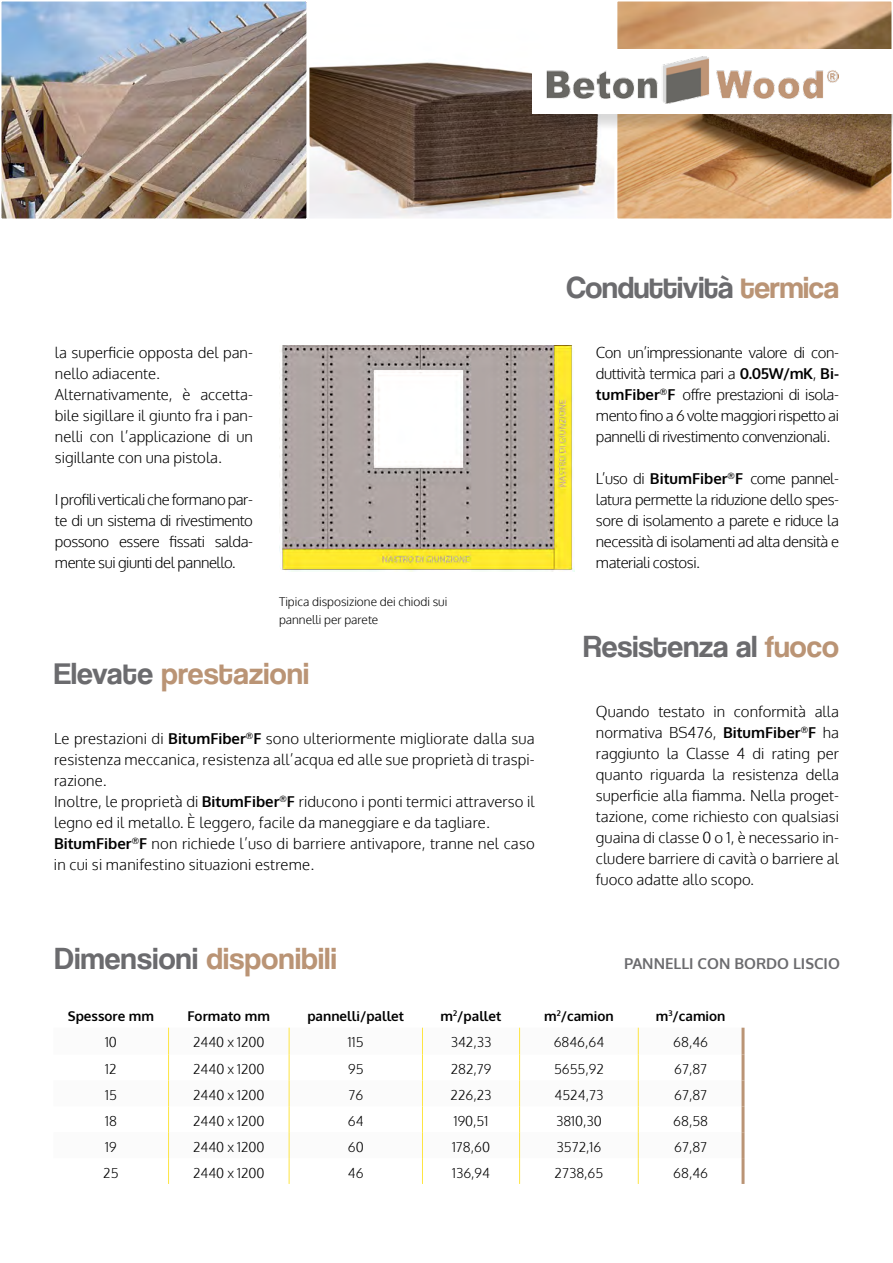
<style>
.page{position:relative;width:893px;height:1263px;background:#fff}
.page>*{position:absolute;margin:0;border:0;box-sizing:border-box;transform-origin:0 0}
.t1{font:31.5px "Coolvetica Rg";letter-spacing:.01em;color:#ba9475}
.t2{font:31.5px "Coolvetica Rg";letter-spacing:-.01em;color:#6b6b6e}
.t3{font:300 15px/21px "Oxygen";color:#000;text-align:justify}
.t4{font:700 15px "Oxygen";color:#6b6b6e}
.t5{font:300 13.5px "Oxygen";color:#000}
.t6{font:700 13.5px "Oxygen";color:#000}
.t7{font:300 12px/18px "Oxygen";color:#000}
.s1{color:#6b6b6e}
.s2{font-weight:700}
.s3{color:#ba9475}
</style>
<div class="page">
<img style="left:1px;top:1px;width:306px;height:218px">
<svg style="left:617px;top:1px;width:275px;height:218px"></svg>
<svg style="left:309px;top:62px;width:305px;height:156px"></svg>
<div style="left:535px;top:51px;width:358px;height:81px;background:#000;opacity:.15"></div>
<div style="left:533px;top:49px;width:360px;height:64px;background:#fff"></div>
<img style="left:546px;top:57px;width:293px;height:46px">
<img style="left:279px;top:345px;width:295px;height:227px">
<svg style="left:169px;top:1028px;width:469px;height:130px"></svg>
<hr style="left:741px;top:1028px;width:3px;height:26px;background:#ba9475">
<hr style="left:741px;top:1054px;width:3px;height:26px;background:#ba9475">
<hr style="left:741px;top:1080px;width:3px;height:26px;background:#ba9475">
<hr style="left:741px;top:1106px;width:3px;height:26px;background:#ba9475">
<hr style="left:741px;top:1132px;width:3px;height:26px;background:#ba9475">
<hr style="left:741px;top:1158px;width:3px;height:26px;background:#ba9475">
<svg style="left:168px;top:1028px;width:1px;height:156px"></svg>
<svg style="left:519px;top:1028px;width:1px;height:156px"></svg>
<svg style="left:638px;top:1028px;width:1px;height:156px"></svg>
<svg style="left:289px;top:1028px;width:1px;height:156px"></svg>
<svg style="left:422px;top:1028px;width:1px;height:156px"></svg>
<p class="t3" style="left:55px;top:342px;width:200px;text-align:left">la superficie opposta del pan&shy;nello adiacente.<br>Alternativamente, è accetta&shy;bile sigillare il giunto fra i pan&shy;nelli con l’applicazione di un sigillante con una pistola.</p>
<p class="t3" style="left:55px;top:489px;width:200px">I profili verticali che formano par&shy;te di un sistema di rivestimento possono essere fissati salda&shy;mente sui giunti del pannello.</p>
<p class="t7" style="left:279px;top:593px;width:170px">Tipica disposizione dei chiodi sui pannelli per parete</p>
<h1 class="t1" style="left:54px;top:655px;width:257px"><span class="s1">Elevate</span> prestazioni</h1>
<p class="t3" style="left:54px;top:728px;width:482px;text-align:left">Le prestazioni di <span class="s2">BitumFiber</span><sup>®</sup><span class="s2">F</span> sono ulteriormente migliorate dalla sua resistenza meccanica, resistenza all’acqua ed alle sue proprietà di traspi&shy;razione.<br>Inoltre, le proprietà di <span class="s2">BitumFiber</span><sup>®</sup><span class="s2">F</span> riducono i ponti termici attraverso il legno ed il metallo. È leggero, facile da maneggiare e da tagliare.<br><span class="s2">BitumFiber</span><sup>®</sup><span class="s2">F</span> non richiede l’uso di barriere antivapore, tranne nel caso in cui si manifestino situazioni estreme.</p>
<h1 class="t2" style="left:566px;top:269px;width:274px">Conduttività <span class="s3">termica</span></h1>
<p class="t3" style="left:596px;top:342px;width:245px">Con un’impressionante valore di con&shy;duttività termica pari a <span class="s2">0.05W/mK</span>, <span class="s2">Bi&shy;tumFiber</span><sup>®</sup><span class="s2">F</span> offre prestazioni di isola&shy;mento fino a 6 volte maggiori rispetto ai pannelli di rivestimento convenzionali.</p>
<p class="t3" style="left:596px;top:468px;width:245px">L’uso di <span class="s2">BitumFiber</span><sup>®</sup><span class="s2">F</span> come pannel&shy;latura permette la riduzione dello spes&shy;sore di isolamento a parete e riduce la necessità di isolamenti ad alta densità e materiali costosi.</p>
<h1 class="t2" style="left:584px;top:628px;width:257px">Resistenza al <span class="s3">fuoco</span></h1>
<p class="t3" style="left:596px;top:701px;width:245px">Quando testato in conformità alla normativa BS476, <span class="s2">BitumFiber</span><sup>®</sup><span class="s2">F</span> ha raggiunto la Classe 4 di rating per quanto riguarda la resistenza della superficie alla fiamma. Nella proget&shy;tazione, come richiesto con qualsiasi guaina di classe 0 o 1, è necessario in&shy;cludere barriere di cavità o barriere al fuoco adatte allo scopo.</p>
<h1 class="t1" style="left:55px;top:939px;width:283px"><span class="s1">Dimensioni</span> disponibili</h1>
<p class="t4" style="left:624px;top:954px;width:217px">pannelli con bordo liscio</p>
<p class="t6" style="left:68px;top:1007px;width:88px">Spessore mm</p>
<p class="t6" style="left:187px;top:1007px;width:84px">Formato mm</p>
<p class="t6" style="left:307px;top:1007px;width:98px">pannelli/pallet</p>
<p class="t6" style="left:441px;top:1007px;width:62px">m<sup>2</sup>/pallet</p>
<p class="t6" style="left:544px;top:1007px;width:71px">m<sup>2</sup>/camion</p>
<p class="t6" style="left:656px;top:1007px;width:71px">m<sup>3</sup>/camion</p>
<p class="t5" style="left:105px;top:1033px;width:13px">10</p>
<p class="t5" style="left:193px;top:1033px;width:73px">2440 x 1200</p>
<p class="t5" style="left:348px;top:1033px;width:17px">115</p>
<p class="t5" style="left:451px;top:1033px;width:42px">342,33</p>
<p class="t5" style="left:554px;top:1033px;width:52px">6846,64</p>
<p class="t5" style="left:673px;top:1033px;width:36px">68,46</p>
<p class="t5" style="left:105px;top:1061px;width:13px">12</p>
<p class="t5" style="left:193px;top:1061px;width:73px">2440 x 1200</p>
<p class="t5" style="left:348px;top:1061px;width:17px">95</p>
<p class="t5" style="left:451px;top:1061px;width:42px">282,79</p>
<p class="t5" style="left:554px;top:1061px;width:51px">5655,92</p>
<p class="t5" style="left:674px;top:1061px;width:35px">67,87</p>
<p class="t5" style="left:105px;top:1087px;width:13px">15</p>
<p class="t5" style="left:193px;top:1087px;width:73px">2440 x 1200</p>
<p class="t5" style="left:348px;top:1087px;width:16px">76</p>
<p class="t5" style="left:450px;top:1087px;width:43px">226,23</p>
<p class="t5" style="left:555px;top:1087px;width:50px">4524,73</p>
<p class="t5" style="left:674px;top:1087px;width:35px">67,87</p>
<p class="t5" style="left:105px;top:1113px;width:13px">18</p>
<p class="t5" style="left:193px;top:1113px;width:73px">2440 x 1200</p>
<p class="t5" style="left:348px;top:1113px;width:17px">64</p>
<p class="t5" style="left:454px;top:1113px;width:36px">190,51</p>
<p class="t5" style="left:556px;top:1113px;width:47px">3810,30</p>
<p class="t5" style="left:673px;top:1113px;width:36px">68,58</p>
<p class="t5" style="left:105px;top:1139px;width:13px">19</p>
<p class="t5" style="left:193px;top:1139px;width:73px">2440 x 1200</p>
<p class="t5" style="left:348px;top:1139px;width:17px">60</p>
<p class="t5" style="left:452px;top:1139px;width:40px">178,60</p>
<p class="t5" style="left:556px;top:1139px;width:46px">3572,16</p>
<p class="t5" style="left:674px;top:1139px;width:35px">67,87</p>
<p class="t5" style="left:103px;top:1164px;width:17px">25</p>
<p class="t5" style="left:193px;top:1164px;width:73px">2440 x 1200</p>
<p class="t5" style="left:348px;top:1164px;width:17px">46</p>
<p class="t5" style="left:452px;top:1164px;width:39px">136,94</p>
<p class="t5" style="left:554px;top:1164px;width:50px">2738,65</p>
<p class="t5" style="left:673px;top:1164px;width:36px">68,46</p>
</div>
